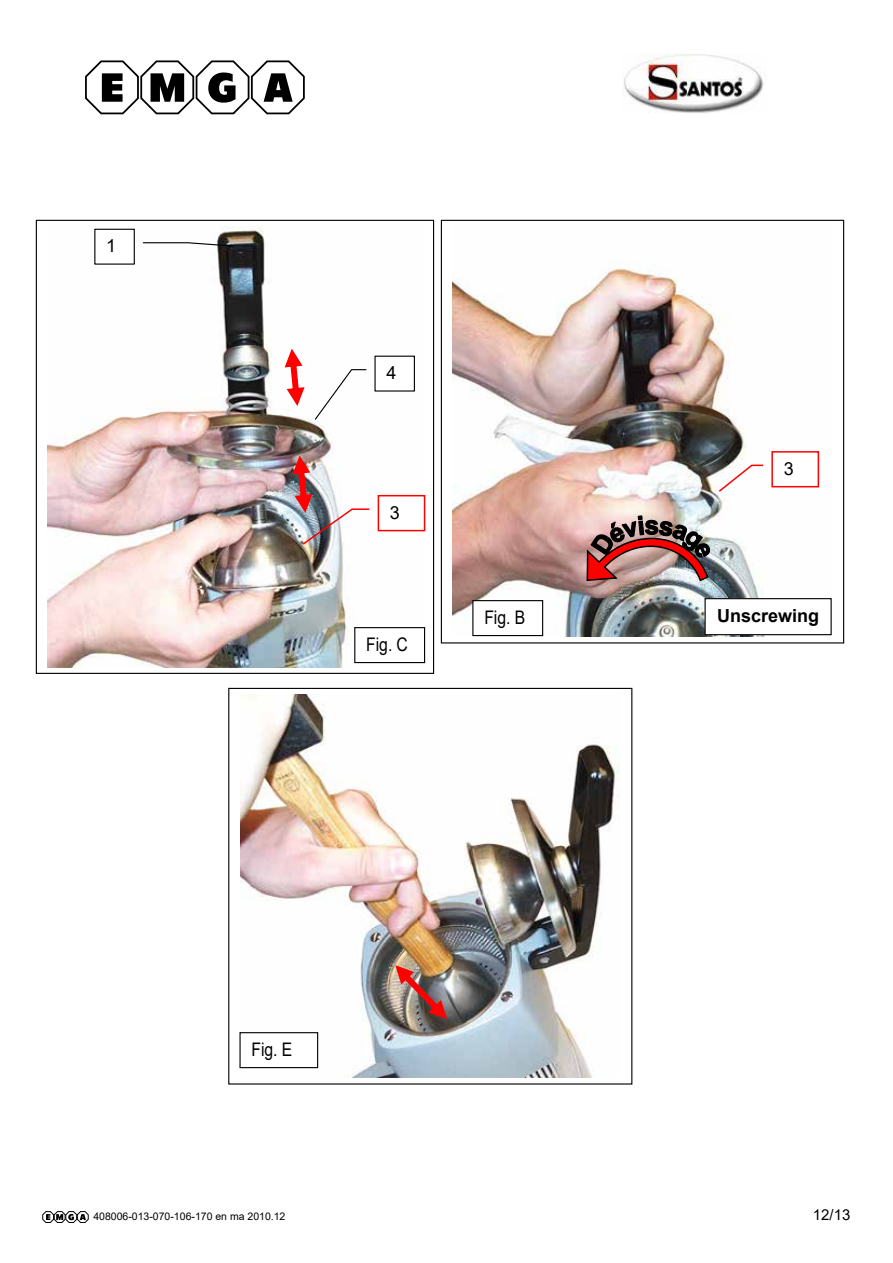
<style>
.page{position:relative;width:893px;height:1263px;background:#fff}
.page>*{position:absolute;margin:0;border:0;box-sizing:border-box;transform-origin:0 0}
.t1{font:18.75px "Arial";color:#000;scale:.84 1}
.t2{font:700 18px "Arial";color:#000}
.t3{font:18px "Arial";color:#000}
.t4{font:15px "Arial";color:#000}
.t5{font:10.5px "Arial";color:#000}
</style>
<div class="page">
<img style="left:622px;top:54px;width:142px;height:59px">
<img style="left:48px;top:226px;width:374px;height:441px">
<svg style="left:94px;top:228px;width:140px;height:37px"></svg>
<svg style="left:314px;top:355px;width:101px;height:66px"></svg>
<svg style="left:285px;top:349px;width:20px;height:57px"></svg>
<svg style="left:292px;top:455px;width:134px;height:91px"></svg>
<div style="left:355px;top:628px;width:70px;height:34px;background:#fff"></div>
<div style="left:354px;top:627px;width:71px;height:36px;border:1px solid #000"></div>
<img style="left:240px;top:694px;width:380px;height:384px">
<img style="left:395px;top:965px;width:52px;height:54px">
<div style="left:240px;top:1033px;width:78px;height:34px;background:#fff"></div>
<div style="left:239px;top:1032px;width:79px;height:36px;border:1px solid #000"></div>
<img style="left:453px;top:261px;width:379px;height:376px">
<img style="left:586px;top:515px;width:124px;height:67px">
<div style="left:473px;top:601px;width:70px;height:34px;background:#fff"></div>
<div style="left:472px;top:600px;width:71px;height:36px;border:1px solid #000"></div>
<svg style="left:717px;top:450px;width:103px;height:43px"></svg>
<div style="left:705px;top:599px;width:126px;height:36px;background:#fff"></div>
<div style="left:704px;top:598px;width:128px;height:37px;border:1px solid #000"></div>
<svg style="left:43px;top:1211px;width:45px;height:12px"></svg>
<svg style="left:85px;top:60px;width:220px;height:54px"></svg>
<h2 class="t3" style="left:106px;top:239px;width:12px">1</h2>
<h2 class="t3" style="left:386px;top:366px;width:12px">4</h2>
<h2 class="t3" style="left:390px;top:505px;width:12px">3</h2>
<h1 class="t1" style="left:366px;top:637px;width:51px">Fig. C</h1>
<h1 class="t1" style="left:484px;top:610px;width:50px">Fig. B</h1>
<h1 class="t1" style="left:251px;top:1042px;width:50px">Fig. E</h1>
<h2 class="t3" style="left:784px;top:462px;width:12px">3</h2>
<h2 class="t2" style="left:717px;top:609px;width:104px">Unscrewing</h2>
<p class="t5" style="left:93px;top:1213px;width:194px">408006-013-070-106-170 en ma 2010.12</p>
<h3 class="t4" style="left:813px;top:1209px;width:39px">12/13</h3>
</div>
